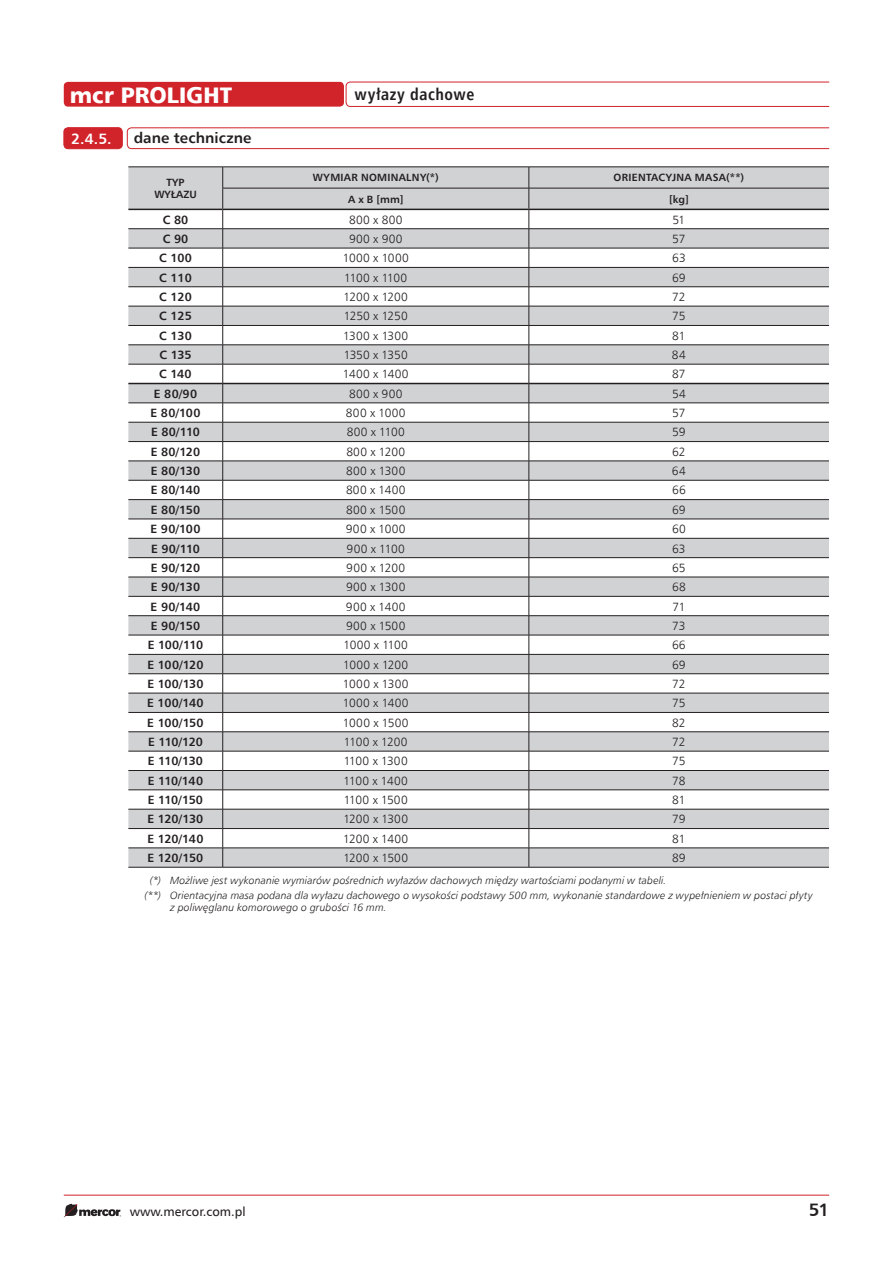
<style>
.page{position:relative;width:893px;height:1263px;background:#fff}
.page>*{position:absolute;margin:0;border:0;box-sizing:border-box;transform-origin:0 0}
.t1{font:22.5px "Humnst 777 Blk EU";color:#fff}
.t2{font:700 18px "Humnst 777 EU";color:#231f20}
.t3{font:700 16.5px "Humnst 777 Cn EU";letter-spacing:.035em;color:#231f20}
.t4{font:700 15px "Humnst 777 EU";letter-spacing:.005em;color:#231f20}
.t5{font:700 15px "Humnst 777 EU";color:#fff}
.t6{font:12.75px "Humnst 777 EU";color:#231f20}
.t7{font:12px "Humnst 777 Lt EU";letter-spacing:.01em;color:#231f20}
.t8{font:700 12px "Humnst 777 EU";color:#231f20}
.t9{font:12px "Humnst 777 Lt EU";letter-spacing:-.015em;color:#231f20}
.t10{font:12px "Humnst 777 Lt EU";letter-spacing:.03em;color:#231f20}
.t11{font:12px "Humnst 777 Lt EU";letter-spacing:-.04em;color:#231f20}
.t12{font:12px "Humnst 777 Lt EU";letter-spacing:-.01em;color:#231f20}
.t13{font:12px "Humnst 777 Lt EU";letter-spacing:-.025em;color:#231f20}
.t14{font:italic 10.5px/15px "Humnst 777 Lt EU";letter-spacing:.015em;color:#231f20}
.t15{font:700 10.5px "Humnst 777 EU";letter-spacing:.025em;color:#231f20}
.t16{font:700 10.5px/12.6px "Humnst 777 EU";color:#231f20;text-align:center}
</style>
<div class="page">
<svg style="left:64px;top:1204px;width:57px;height:13px"></svg>
<hr style="left:64px;top:1195px;width:765px;height:1px;background:#d1232a">
<div style="left:64px;top:82px;width:280px;height:25px;background:#d1232a;border-radius:4px"></div>
<svg style="left:346px;top:82px;width:484px;height:25px"></svg>
<svg style="left:127px;top:127px;width:703px;height:22px"></svg>
<div style="left:64px;top:128px;width:58px;height:21px;background:#d1232a;border-radius:4px"></div>
<div style="left:64px;top:128px;width:58px;height:21px;border:1px solid #d1232a;border-radius:4px"></div>
<hr style="left:128px;top:867px;width:95px;height:1px;background:#231f20">
<hr style="left:223px;top:867px;width:306px;height:1px;background:#231f20">
<hr style="left:529px;top:867px;width:300px;height:1px;background:#231f20">
<svg style="left:128px;top:167px;width:701px;height:700px"></svg>
<hr style="left:128px;top:209px;width:95px;height:1px;background:#231f20">
<hr style="left:223px;top:209px;width:306px;height:1px;background:#231f20">
<hr style="left:529px;top:209px;width:300px;height:1px;background:#231f20">
<h1 class="t1" style="left:70px;top:80px;width:164px">mcr PROLIGHT</h1>
<p class="t5" style="left:71px;top:129px;width:42px">2.4.5.</p>
<p class="t4" style="left:134px;top:128px;width:119px">dane techniczne</p>
<p class="t16" style="left:154px;top:176px;width:44px">TYP<br>WYŁAZU</p>
<h3 class="t3" style="left:354px;top:83px;width:121px">wyłazy dachowe</h3>
<p class="t15" style="left:313px;top:171px;width:128px">WYMIAR NOMINALNY(*)</p>
<p class="t15" style="left:614px;top:171px;width:132px">ORIENTACYJNA MASA(**)</p>
<p class="t15" style="left:348px;top:192px;width:57px">A x B [mm]</p>
<p class="t15" style="left:669px;top:192px;width:21px">[kg]</p>
<p class="t8" style="left:163px;top:212px;width:27px">C 80</p>
<p class="t7" style="left:349px;top:212px;width:55px">800 x 800</p>
<p class="t7" style="left:673px;top:212px;width:14px">51</p>
<p class="t8" style="left:163px;top:231px;width:27px">C 90</p>
<p class="t7" style="left:349px;top:231px;width:55px">900 x 900</p>
<p class="t7" style="left:672px;top:231px;width:15px">57</p>
<p class="t8" style="left:159px;top:250px;width:34px">C 100</p>
<p class="t10" style="left:343px;top:251px;width:68px">1000 x 1000</p>
<p class="t7" style="left:672px;top:251px;width:15px">63</p>
<p class="t8" style="left:159px;top:270px;width:34px">C 110</p>
<p class="t11" style="left:344px;top:270px;width:65px">1100 x 1100</p>
<p class="t7" style="left:672px;top:270px;width:15px">69</p>
<p class="t8" style="left:159px;top:289px;width:34px">C 120</p>
<p class="t12" style="left:344px;top:289px;width:66px">1200 x 1200</p>
<p class="t7" style="left:672px;top:289px;width:15px">72</p>
<p class="t8" style="left:159px;top:308px;width:34px">C 125</p>
<p class="t9" style="left:344px;top:309px;width:65px">1250 x 1250</p>
<p class="t7" style="left:672px;top:309px;width:15px">75</p>
<p class="t8" style="left:159px;top:328px;width:34px">C 130</p>
<p class="t7" style="left:343px;top:328px;width:67px">1300 x 1300</p>
<p class="t7" style="left:672px;top:328px;width:15px">81</p>
<p class="t8" style="left:159px;top:347px;width:34px">C 135</p>
<p class="t9" style="left:344px;top:347px;width:66px">1350 x 1350</p>
<p class="t7" style="left:672px;top:347px;width:15px">84</p>
<p class="t8" style="left:159px;top:367px;width:34px">C 140</p>
<p class="t7" style="left:343px;top:367px;width:67px">1400 x 1400</p>
<p class="t7" style="left:672px;top:367px;width:15px">87</p>
<p class="t8" style="left:154px;top:386px;width:45px">E 80/90</p>
<p class="t7" style="left:349px;top:386px;width:55px">800 x 900</p>
<p class="t7" style="left:672px;top:386px;width:15px">54</p>
<p class="t8" style="left:151px;top:405px;width:51px">E 80/100</p>
<p class="t7" style="left:346px;top:405px;width:61px">800 x 1000</p>
<p class="t7" style="left:672px;top:405px;width:15px">57</p>
<p class="t8" style="left:151px;top:425px;width:50px">E 80/110</p>
<p class="t7" style="left:347px;top:425px;width:60px">800 x 1100</p>
<p class="t7" style="left:672px;top:425px;width:15px">59</p>
<p class="t8" style="left:151px;top:444px;width:51px">E 80/120</p>
<p class="t7" style="left:346px;top:444px;width:60px">800 x 1200</p>
<p class="t7" style="left:672px;top:444px;width:15px">62</p>
<p class="t8" style="left:151px;top:463px;width:51px">E 80/130</p>
<p class="t7" style="left:346px;top:463px;width:61px">800 x 1300</p>
<p class="t7" style="left:672px;top:463px;width:15px">64</p>
<p class="t8" style="left:151px;top:483px;width:51px">E 80/140</p>
<p class="t7" style="left:346px;top:483px;width:61px">800 x 1400</p>
<p class="t7" style="left:672px;top:483px;width:15px">66</p>
<p class="t8" style="left:151px;top:502px;width:51px">E 80/150</p>
<p class="t7" style="left:346px;top:502px;width:61px">800 x 1500</p>
<p class="t7" style="left:672px;top:502px;width:15px">69</p>
<p class="t8" style="left:151px;top:521px;width:51px">E 90/100</p>
<p class="t7" style="left:346px;top:522px;width:61px">900 x 1000</p>
<p class="t7" style="left:672px;top:522px;width:15px">60</p>
<p class="t8" style="left:151px;top:541px;width:50px">E 90/110</p>
<p class="t7" style="left:347px;top:541px;width:60px">900 x 1100</p>
<p class="t7" style="left:672px;top:541px;width:15px">63</p>
<p class="t8" style="left:151px;top:560px;width:51px">E 90/120</p>
<p class="t7" style="left:346px;top:560px;width:60px">900 x 1200</p>
<p class="t7" style="left:672px;top:560px;width:15px">65</p>
<p class="t8" style="left:151px;top:579px;width:51px">E 90/130</p>
<p class="t7" style="left:346px;top:580px;width:61px">900 x 1300</p>
<p class="t7" style="left:672px;top:580px;width:15px">68</p>
<p class="t8" style="left:151px;top:599px;width:51px">E 90/140</p>
<p class="t7" style="left:346px;top:599px;width:61px">900 x 1400</p>
<p class="t7" style="left:672px;top:599px;width:15px">71</p>
<p class="t8" style="left:151px;top:618px;width:51px">E 90/150</p>
<p class="t7" style="left:346px;top:618px;width:61px">900 x 1500</p>
<p class="t7" style="left:672px;top:618px;width:15px">73</p>
<p class="t8" style="left:148px;top:637px;width:57px">E 100/110</p>
<p class="t7" style="left:343px;top:638px;width:66px">1000 x 1100</p>
<p class="t7" style="left:672px;top:638px;width:15px">66</p>
<p class="t8" style="left:147px;top:657px;width:58px">E 100/120</p>
<p class="t7" style="left:343px;top:657px;width:67px">1000 x 1200</p>
<p class="t7" style="left:672px;top:657px;width:15px">69</p>
<p class="t8" style="left:147px;top:676px;width:58px">E 100/130</p>
<p class="t7" style="left:343px;top:676px;width:67px">1000 x 1300</p>
<p class="t7" style="left:672px;top:676px;width:15px">72</p>
<p class="t8" style="left:147px;top:695px;width:58px">E 100/140</p>
<p class="t10" style="left:343px;top:696px;width:67px">1000 x 1400</p>
<p class="t7" style="left:672px;top:696px;width:15px">75</p>
<p class="t8" style="left:147px;top:715px;width:58px">E 100/150</p>
<p class="t7" style="left:343px;top:715px;width:67px">1000 x 1500</p>
<p class="t7" style="left:672px;top:715px;width:15px">82</p>
<p class="t8" style="left:148px;top:734px;width:56px">E 110/120</p>
<p class="t13" style="left:344px;top:734px;width:65px">1100 x 1200</p>
<p class="t7" style="left:672px;top:734px;width:15px">72</p>
<p class="t8" style="left:148px;top:754px;width:57px">E 110/130</p>
<p class="t9" style="left:344px;top:754px;width:66px">1100 x 1300</p>
<p class="t7" style="left:672px;top:754px;width:15px">75</p>
<p class="t8" style="left:148px;top:773px;width:57px">E 110/140</p>
<p class="t7" style="left:344px;top:773px;width:66px">1100 x 1400</p>
<p class="t7" style="left:672px;top:773px;width:15px">78</p>
<p class="t8" style="left:148px;top:792px;width:57px">E 110/150</p>
<p class="t9" style="left:344px;top:792px;width:66px">1100 x 1500</p>
<p class="t7" style="left:672px;top:792px;width:15px">81</p>
<p class="t8" style="left:148px;top:812px;width:57px">E 120/130</p>
<p class="t7" style="left:343px;top:812px;width:66px">1200 x 1300</p>
<p class="t7" style="left:672px;top:812px;width:15px">79</p>
<p class="t8" style="left:147px;top:831px;width:57px">E 120/140</p>
<p class="t7" style="left:343px;top:831px;width:67px">1200 x 1400</p>
<p class="t7" style="left:672px;top:831px;width:15px">81</p>
<p class="t8" style="left:148px;top:850px;width:57px">E 120/150</p>
<p class="t7" style="left:343px;top:850px;width:66px">1200 x 1500</p>
<p class="t7" style="left:672px;top:850px;width:15px">89</p>
<p class="t14" style="left:145px;top:872px;width:670px;text-indent:5px">(*) Możliwe jest wykonanie wymiarów pośrednich wyłazów dachowych między wartościami podanymi w tabeli.<br>(**) Orientacyjna masa podana dla wyłazu dachowego o wysokości podstawy 500 mm, wykonanie standardowe z wypełnieniem w postaci płyty</p>
<p class="t14" style="left:170px;top:899px;width:218px">z poliwęglanu komorowego o grubości 16 mm.</p>
<p class="t6" style="left:130px;top:1204px;width:117px">www.mercor.com.pl</p>
<h2 class="t2" style="left:809px;top:1198px;width:22px">51</h2>
</div>
